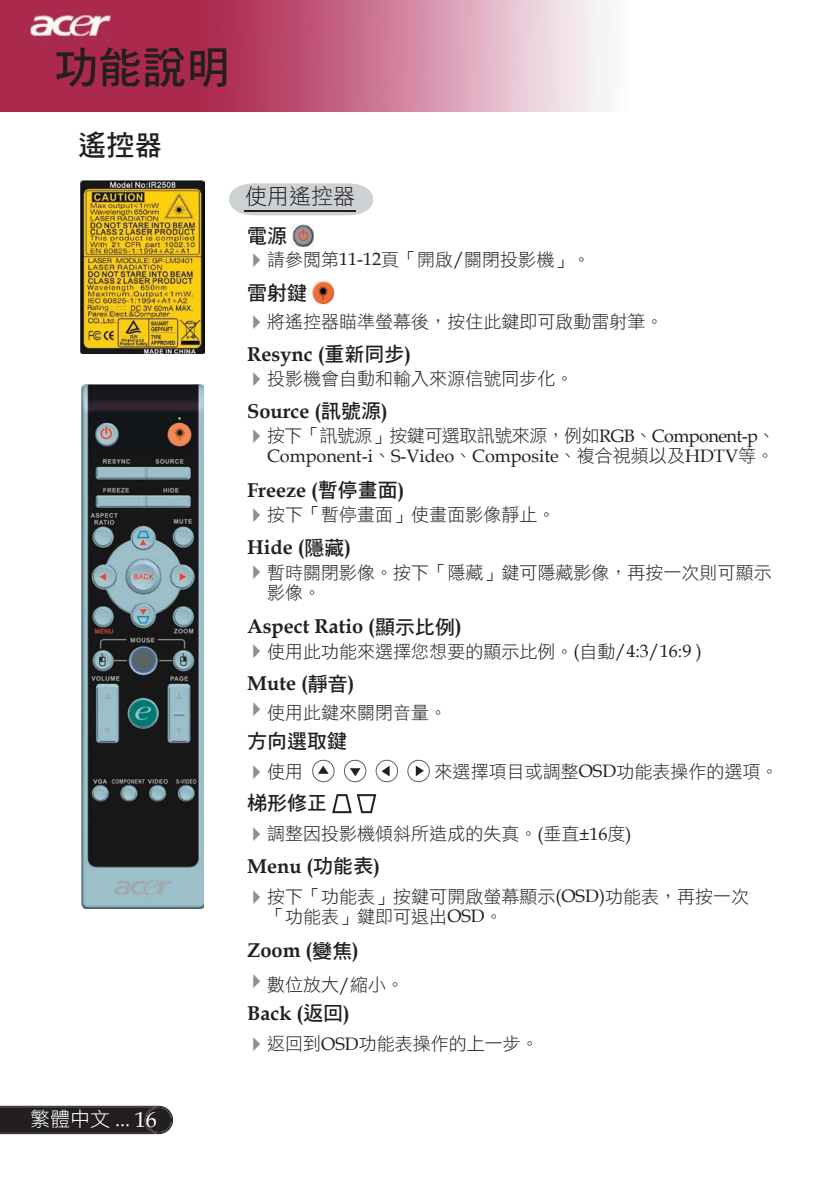
<style>
.page{position:relative;width:840px;height:1191px;background:#fff}
.page>*{position:absolute;margin:0;border:0;box-sizing:border-box;transform-origin:0 0}
.t1{font:44px "DF Hei Std W7";color:#231f20}
.t2{font:28px "DF Hei Std W7";color:#231f20}
.t3{font:22px "DF Hei Std W3";color:#231f20}
.t4{font:700 20px "Book Antiqua";color:#231f20}
.t5{font:20px "DF Hei Std W7";color:#231f20}
.t6{font:20px "DF Hei Std W3";color:#fff}
.t7{font:18px/20px "DF Hei Std W3";color:#231f20}
.t8{font:18px "Book Antiqua";color:#231f20}
.t9{font:18px "DF Hei Std W3";letter-spacing:-.03em;color:#231f20}
.s1{color:#8b9093}
.s2{font-family:"Book Antiqua"}
.s3{font-family:"DF Hei Std W7";font-weight:400}
.s4{font-family:"DF Hei Std W3"}
.s5{font-family:"Book Antiqua";font-size:22px}
</style>
<div class="page">
<svg style="left:0;top:1105px;width:173px;height:29px;background:#312d2e"></svg>
<img style="left:0;top:0;width:610px;height:112px">
<svg style="left:229px;top:183px;width:144px;height:32px;background:#cbd0d2"></svg>
<img style="left:292px;top:224px;width:21px;height:22px">
<img style="left:312px;top:281px;width:23px;height:23px">
<svg style="left:312px;top:760px;width:22px;height:22px"></svg>
<svg style="left:344px;top:760px;width:22px;height:22px"></svg>
<svg style="left:375px;top:760px;width:23px;height:22px"></svg>
<svg style="left:407px;top:760px;width:22px;height:22px"></svg>
<svg style="left:332px;top:794px;width:44px;height:19px"></svg>
<img style="left:82px;top:385px;width:122px;height:523px">
<img style="left:81px;top:181px;width:123px;height:173px">
<hr style="left:244px;top:210px;width:112px;height:1px;background:#231f20">
<h1 class="t1" style="left:54px;top:44px;width:177px">功能說明</h1>
<h2 class="t2" style="left:78px;top:130px;width:86px">遙控器</h2>
<p class="t3" style="left:245px;top:184px;width:112px">使用遙控器</p>
<p class="t5" style="left:247px;top:225px;width:41px">電源</p>
<p class="t7" style="left:245px;top:249px;width:346px"><span class="s1">✔</span>請參閱第<span class="s2">11-12</span>頁「開啟<span class="s2">/</span>關閉投影機」。</p>
<p class="t5" style="left:247px;top:282px;width:61px">雷射鍵</p>
<p class="t7" style="left:245px;top:311px;width:419px"><span class="s1">✔</span>將遙控器瞄準螢幕後，按住此鍵即可啟動雷射筆。</p>
<p class="t4" style="left:247px;top:340px;width:165px">Resync (<span class="s3">重新同步</span>)</p>
<p class="t7" style="left:245px;top:368px;width:329px"><span class="s1">✔</span>投影機會自動和輸入來源信號同步化。</p>
<p class="t4" style="left:247px;top:397px;width:142px">Source (<span class="s3">訊號源</span>)</p>
<p class="t9" style="left:245px;top:426px;width:531px"><span class="s1">✔</span>按下「訊號源」按鍵可選取訊號來源，例如<span class="s2">RGB</span>、<span class="s2">Component-p</span>、</p>
<p class="t8" style="left:267px;top:443px;width:508px">Component-i<span class="s4">、</span>S-Video<span class="s4">、</span>Composite<span class="s4">、複合視頻以及</span>HDTV<span class="s4">等。</span></p>
<p class="t4" style="left:247px;top:477px;width:159px">Freeze (<span class="s3">暫停畫面</span>)</p>
<p class="t7" style="left:245px;top:505px;width:311px"><span class="s1">✔</span>按下「暫停畫面」使畫面影像靜止。</p>
<p class="t4" style="left:247px;top:534px;width:105px">Hide (<span class="s3">隱藏</span>)</p>
<p class="t7" style="left:267px;top:562px;width:505px;text-indent:-22px"><span class="s1">✔</span>暫時關閉影像。按下「隱藏」鍵可隱藏影像，再按一次則可顯示影像。</p>
<p class="t4" style="left:247px;top:613px;width:216px">Aspect Ratio (<span class="s3">顯示比例</span>)</p>
<p class="t7" style="left:245px;top:641px;width:458px"><span class="s1">✔</span>使用此功能來選擇您想要的顯示比例。<span class="s2">(</span>自動<span class="s2">/4:3/16:9 )</span></p>
<p class="t4" style="left:247px;top:670px;width:109px">Mute (<span class="s3">靜音</span>)</p>
<p class="t7" style="left:245px;top:702px;width:203px"><span class="s1">✔</span>使用此鍵來關閉音量。</p>
<p class="t5" style="left:247px;top:729px;width:101px">方向選取鍵</p>
<p class="t7" style="left:245px;top:761px;width:59px"><span class="s1">✔</span>使用</p>
<p class="t7" style="left:434px;top:761px;width:345px">來選擇項目或調整<span class="s2">OSD</span>功能表操作的選項。</p>
<p class="t5" style="left:247px;top:792px;width:81px">梯形修正</p>
<p class="t7" style="left:245px;top:823px;width:387px"><span class="s1">✔</span>調整因投影機傾斜所造成的失真。<span class="s2">(</span>垂直<span class="s2">±16</span>度<span class="s2">)</span></p>
<p class="t4" style="left:247px;top:852px;width:134px">Menu (<span class="s3">功能表</span>)</p>
<p class="t7" style="left:267px;top:886px;width:483px;text-indent:-22px"><span class="s1">✔</span>按下「功能表」按鍵可開啟螢幕顯示<span class="s2">(OSD)</span>功能表，再按一次「功能表」鍵即可退出<span class="s2">OSD</span>。</p>
<p class="t4" style="left:247px;top:937px;width:113px">Zoom (<span class="s3">變焦</span>)</p>
<p class="t7" style="left:245px;top:974px;width:160px"><span class="s1">✔</span>數位放大<span class="s2">/</span>縮小。</p>
<p class="t4" style="left:247px;top:999px;width:104px">Back (<span class="s3">返回</span>)</p>
<p class="t7" style="left:245px;top:1033px;width:295px"><span class="s1">✔</span>返回到<span class="s2">OSD</span>功能表操作的上一步。</p>
<p class="t6" style="left:30px;top:1108px;width:128px">繁體中文 <span class="s2">...</span> <span class="s5">16</span></p>
</div>
